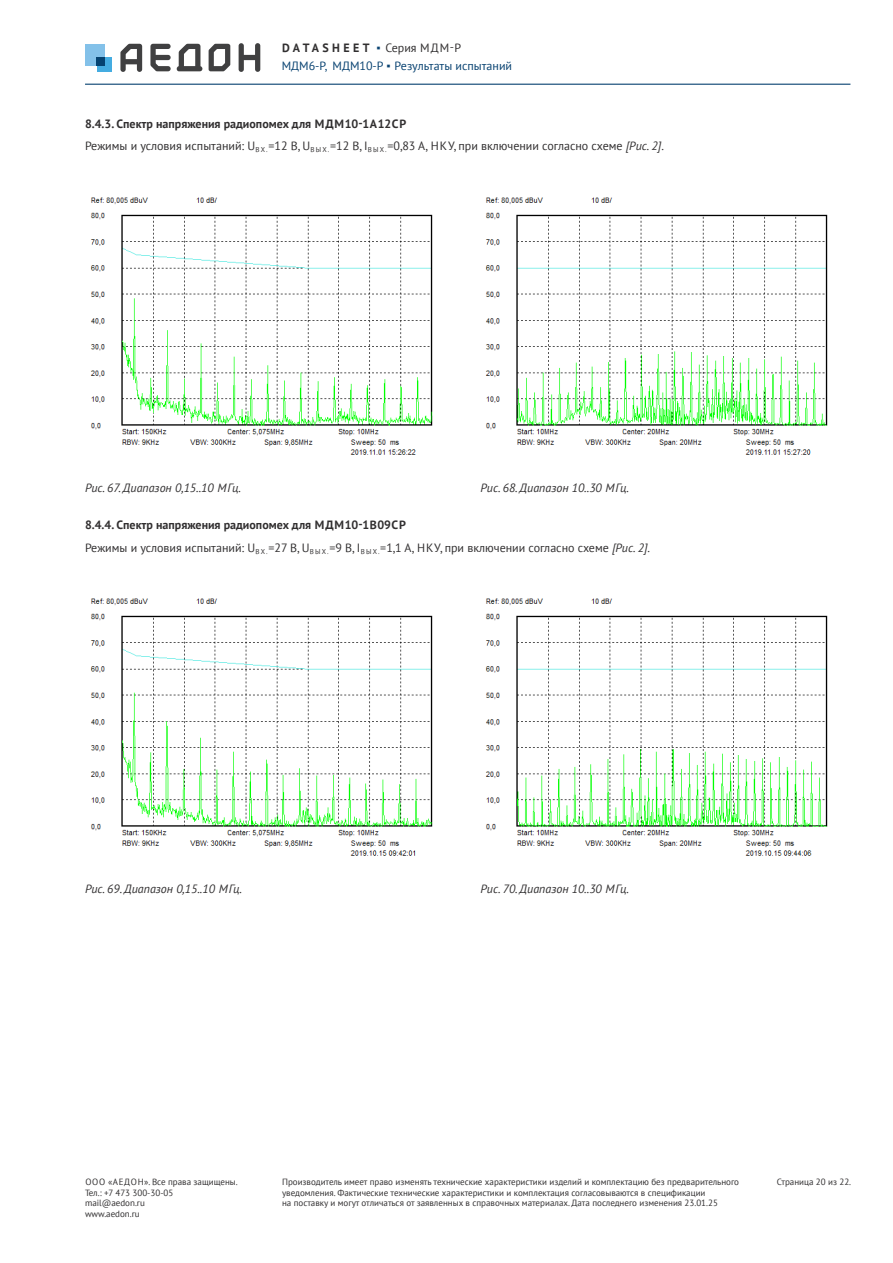
<style>
.page{position:relative;width:893px;height:1263px;background:#fff}
.page>*{position:absolute;margin:0;border:0;box-sizing:border-box;transform-origin:0 0}
.Базовый_набор{font:12px "PT Sans";color:#312f30}
.t1{font:italic 12px "PT Sans";color:#312f30}
.t2{font:700 12px "PT Sans";color:#312f30}
.t3{font:12px "PT Sans";color:#084271}
.t4{font:9px/10.8px "PT Sans";color:#312f30}
.s1{font-weight:700}
.s2{font-family:"Arial";font-weight:900;color:#084271}
.s3{font-family:"Arial";font-weight:900}
.s4{font-style:italic}
</style>
<div class="page">
<hr style="left:85px;top:84px;width:765px;height:1px;background:#084271">
<svg style="left:239px;top:43px;width:21px;height:29px"></svg>
<svg style="left:177px;top:44px;width:25px;height:27px"></svg>
<svg style="left:209px;top:44px;width:21px;height:27px"></svg>
<svg style="left:150px;top:44px;width:21px;height:27px"></svg>
<svg style="left:120px;top:44px;width:22px;height:28px"></svg>
<div style="left:85px;top:44px;width:20px;height:22px;background:#83c1e9"></div>
<div style="left:97px;top:57px;width:14px;height:14px;background:#44ace1"></div>
<div style="left:97px;top:57px;width:8px;height:9px;background:#054371"></div>
<img style="left:90px;top:197px;width:343px;height:258px">
<img style="left:485px;top:197px;width:343px;height:258px">
<img style="left:90px;top:598px;width:343px;height:258px">
<img style="left:485px;top:598px;width:343px;height:258px">
<h1 class="Базовый_набор" style="left:282px;top:40px;width:181px"><span class="s1">DATASHEET</span> <span class="s2">▪</span> Серия МДМ-Р</h1>
<h1 class="t3" style="left:282px;top:58px;width:232px">МДМ6-Р, МДМ10-Р <span class="s3">▪</span> Результаты испытаний</h1>
<p class="t2" style="left:85px;top:116px;width:323px">8.4.3. Спектр напряжения радиопомех для МДМ10-1А12СР</p>
<p class="Базовый_набор" style="left:85px;top:138px;width:580px">Режимы и условия испытаний: U<sub>В</sub> <sub>Х.</sub>=12 В, U<sub>В</sub> <sub>Ы</sub> <sub>Х.</sub>=12 В, I<sub>В</sub> <sub>Ы</sub> <sub>Х.</sub>=0,83 A, НКУ, при включении согласно схеме <span class="s4">[Рис. 2]</span>.</p>
<p class="t1" style="left:85px;top:480px;width:157px">Рис. 67. Диапазон 0,15..10 МГц.</p>
<p class="t1" style="left:480px;top:480px;width:150px">Рис. 68. Диапазон 10..30 МГц.</p>
<p class="t2" style="left:85px;top:517px;width:323px">8.4.4. Спектр напряжения радиопомех для МДМ10-1В09СР</p>
<p class="Базовый_набор" style="left:85px;top:540px;width:567px">Режимы и условия испытаний: U<sub>В</sub> <sub>Х.</sub>=27 В, U<sub>В</sub> <sub>Ы</sub> <sub>Х.</sub>=9 В, I<sub>В</sub> <sub>Ы</sub> <sub>Х.</sub>=1,1 A, НКУ, при включении согласно схеме <span class="s4">[Рис. 2]</span>.</p>
<p class="t1" style="left:85px;top:881px;width:159px">Рис. 69. Диапазон 0,15..10 МГц.</p>
<p class="t1" style="left:480px;top:881px;width:150px">Рис. 70. Диапазон 10..30 МГц.</p>
<p class="t4" style="left:282px;top:1176px;width:459px">Производитель имеет право изменять технические характеристики изделий и комплектацию без предварительного уведомления. Фактические технические характеристики и комплектация согласовываются в спецификации<br>на поставку и могут отличаться от заявленных в справочных материалах. Дата последнего изменения 23.01.25</p>
<p class="t4" style="left:85px;top:1176px;width:154px">ООО «АЕДОН». Все права защищены.</p>
<p class="t4" style="left:777px;top:1176px;width:76px">Страница 20 из 22.</p>
<p class="t4" style="left:85px;top:1187px;width:90px">Тел.: +7 473 300-30-05 mail@aedon.ru www.aedon.ru</p>
</div>
